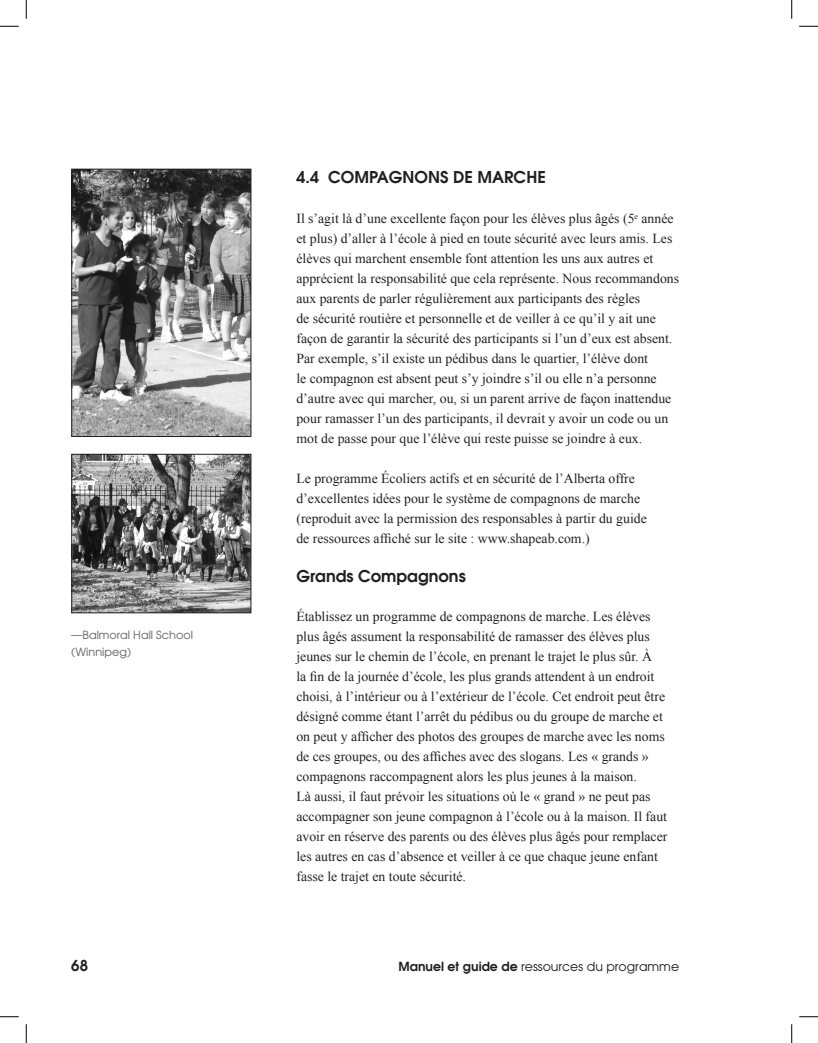
<style>
.page{position:relative;width:818px;height:1043px;background:#fff}
.page>*{position:absolute;margin:0;border:0;box-sizing:border-box;transform-origin:0 0}
.t1{font:600 16.25px "Avant Garde";color:#231f20}
.t2{font:600 15px "Avant Garde";color:#231f20}
.Body{font:13.75px/20px "Times New Roman";color:#231f20}
.t3{font:12.5px "Avant Garde";color:#231f20}
.inset_no_lines{font:11.25px/16.2px "Avant Garde";color:#636366}
.s1{font-weight:600}
</style>
<div class="page">
<img style="left:73px;top:171px;width:176px;height:264px">
<div style="left:71px;top:169px;width:180px;height:268px;border:1px solid #231f20"></div>
<img style="left:73px;top:456px;width:176px;height:155px">
<div style="left:71px;top:454px;width:180px;height:159px;border:1px solid #231f20"></div>
<svg style="left:0;top:25px;width:19px;height:2px"></svg>
<svg style="left:799px;top:25px;width:19px;height:2px"></svg>
<svg style="left:0;top:1016px;width:19px;height:1px"></svg>
<svg style="left:799px;top:1016px;width:19px;height:1px"></svg>
<svg style="left:25px;top:0;width:2px;height:19px"></svg>
<svg style="left:25px;top:1024px;width:2px;height:18px"></svg>
<svg style="left:791px;top:0;width:1px;height:19px"></svg>
<svg style="left:791px;top:1024px;width:1px;height:18px"></svg>
<p class="inset_no_lines" style="left:71px;top:627px;width:123px">—Balmoral Hall School (Winnipeg)</p>
<p class="t1" style="left:296px;top:166px;width:251px">4.4 COMPAGNONS DE MARCHE</p>
<p class="Body" style="left:296px;top:208px;width:384px">Il s’agit là d’une excellente façon pour les élèves plus âgés (5<sup>e</sup> année et plus) d’aller à l’école à pied en toute sécurité avec leurs amis. Les élèves qui marchent ensemble font attention les uns aux autres et apprécient la responsabilité que cela représente. Nous recommandons aux parents de parler régulièrement aux participants des règles<br>de sécurité routière et personnelle et de veiller à ce qu’il y ait une façon de garantir la sécurité des participants si l’un d’eux est absent.<br>Par exemple, s’il existe un pédibus dans le quartier, l’élève dont<br>le compagnon est absent peut s’y joindre s’il ou elle n’a personne d’autre avec qui marcher, ou, si un parent arrive de façon inattendue pour ramasser l’un des participants, il devrait y avoir un code ou un mot de passe pour que l’élève qui reste puisse se joindre à eux.</p>
<p class="Body" style="left:296px;top:468px;width:352px">Le programme Écoliers actifs et en sécurité de l’Alberta offre d’excellentes idées pour le système de compagnons de marche (reproduit avec la permission des responsables à partir du guide de ressources affiché sur le site : www.shapeab.com.)</p>
<p class="t1" style="left:296px;top:565px;width:171px">Grands Compagnons</p>
<p class="Body" style="left:296px;top:606px;width:372px">Établissez un programme de compagnons de marche. Les élèves plus âgés assument la responsabilité de ramasser des élèves plus jeunes sur le chemin de l’école, en prenant le trajet le plus sûr. À<br>la fin de la journée d’école, les plus grands attendent à un endroit choisi, à l’intérieur ou à l’extérieur de l’école. Cet endroit peut être désigné comme étant l’arrêt du pédibus ou du groupe de marche et on peut y afficher des photos des groupes de marche avec les noms de ces groupes, ou des affiches avec des slogans. Les « grands » compagnons raccompagnent alors les plus jeunes à la maison.<br>Là aussi, il faut prévoir les situations où le « grand » ne peut pas accompagner son jeune compagnon à l’école ou à la maison. Il faut avoir en réserve des parents ou des élèves plus âgés pour remplacer les autres en cas d’absence et veiller à ce que chaque jeune enfant fasse le trajet en toute sécurité.</p>
<p class="t2" style="left:71px;top:955px;width:18px">68</p>
<p class="t3" style="left:398px;top:958px;width:282px"><span class="s1">Manuel et guide de</span> ressources du programme</p>
</div>
